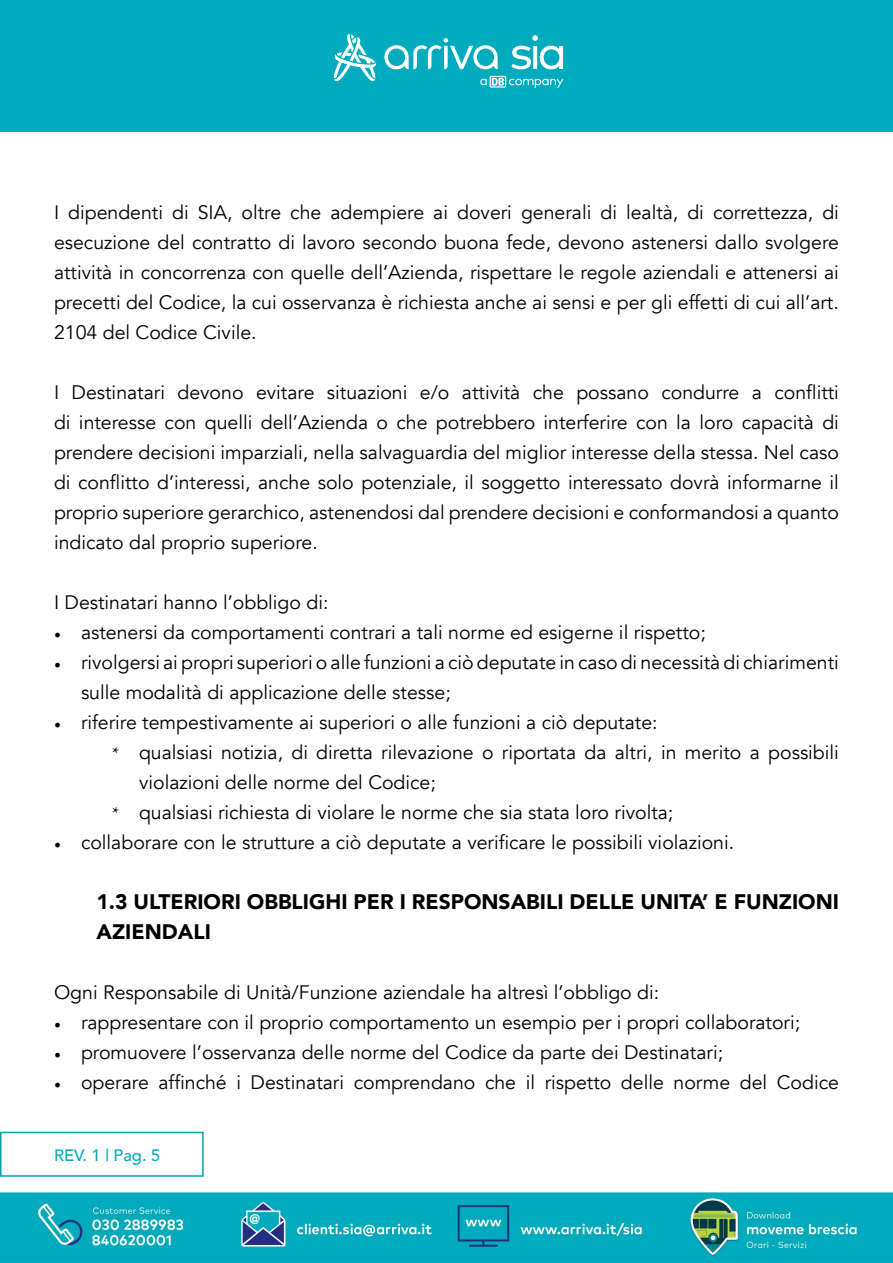
<style>
.page{position:relative;width:893px;height:1263px;background:#fff}
.page>*{position:absolute;margin:0;border:0;box-sizing:border-box;transform-origin:0 0}
.t1{font:900 21px/30px "Avenir";color:#000}
.t2{font:19.5px/30px "Avenir";color:#000;text-align:justify}
.t3{font:500 16.5px "Avenir";color:#00abbd}
.s1{font-family:"Minion Pro";font-size:18px}
</style>
<div class="page">
<div style="left:0;top:0;width:893px;height:132px;background:#00abbd"></div>
<svg style="left:384px;top:38px;width:114px;height:31px"></svg>
<svg style="left:334px;top:33px;width:42px;height:48px"></svg>
<svg style="left:511px;top:35px;width:52px;height:34px"></svg>
<svg style="left:480px;top:76px;width:83px;height:12px"></svg>
<img style="left:0;top:1192px;width:893px;height:71px">
<div style="left:0;top:1132px;width:204px;height:45px;border:2px solid #069db1"></div>
<p class="t2" style="left:54px;top:198px;width:786px">I dipendenti di SIA, oltre che adempiere ai doveri generali di lealtà, di correttezza, di esecuzione del contratto di lavoro secondo buona fede, devono astenersi dallo svolgere attività in concorrenza con quelle dell’Azienda, rispettare le regole aziendali e attenersi ai precetti del Codice, la cui osservanza è richiesta anche ai sensi e per gli effetti di cui all’art.<br>2104 del Codice Civile.</p>
<p class="t2" style="left:54px;top:378px;width:786px">I Destinatari devono evitare situazioni e/o attività che possano condurre a conflitti di interesse con quelli dell’Azienda o che potrebbero interferire con la loro capacità di prendere decisioni imparziali, nella salvaguardia del miglior interesse della stessa. Nel caso di conflitto d’interessi, anche solo potenziale, il soggetto interessato dovrà informarne il proprio superiore gerarchico, astenendosi dal prendere decisioni e conformandosi a quanto indicato dal proprio superiore.</p>
<p class="t2" style="left:54px;top:588px;width:276px">I Destinatari hanno l’obbligo di:</p>
<p class="t2" style="left:54px;top:618px;width:653px"><span class="s1">•</span> astenersi da comportamenti contrari a tali norme ed esigerne il rispetto;</p>
<p class="t2" style="left:81px;top:648px;width:759px;text-indent:-27px"><span class="s1">•</span> rivolgersi ai propri superiori o alle funzioni a ciò deputate in caso di necessità di chiarimenti sulle modalità di applicazione delle stesse;</p>
<p class="t2" style="left:54px;top:708px;width:605px"><span class="s1">•</span> riferire tempestivamente ai superiori o alle funzioni a ciò deputate:</p>
<p class="t2" style="left:112px;top:738px;width:728px"><span class="s1">*</span> qualsiasi notizia, di diretta rilevazione o riportata da altri, in merito a possibili</p>
<p class="t2" style="left:139px;top:768px;width:298px">violazioni delle norme del Codice;</p>
<p class="t2" style="left:112px;top:798px;width:563px"><span class="s1">*</span> qualsiasi richiesta di violare le norme che sia stata loro rivolta;</p>
<p class="t2" style="left:54px;top:828px;width:682px"><span class="s1">•</span> collaborare con le strutture a ciò deputate a verificare le possibili violazioni.</p>
<p class="t1" style="left:97px;top:886px;width:744px">1.3 ULTERIORI OBBLIGHI PER I RESPONSABILI DELLE UNITA’ E FUNZIONI<br>AZIENDALI</p>
<p class="t2" style="left:54px;top:978px;width:607px">Ogni Responsabile di Unità/Funzione aziendale ha altresì l’obbligo di:</p>
<p class="t2" style="left:54px;top:1008px;width:748px"><span class="s1">•</span> rappresentare con il proprio comportamento un esempio per i propri collaboratori;</p>
<p class="t2" style="left:54px;top:1038px;width:671px"><span class="s1">•</span> promuovere l’osservanza delle norme del Codice da parte dei Destinatari;</p>
<p class="t2" style="left:54px;top:1068px;width:786px"><span class="s1">•</span> operare affinché i Destinatari comprendano che il rispetto delle norme del Codice</p>
<p class="t3" style="left:54px;top:1141px;width:108px">REV. 1 | Pag. 5</p>
</div>
